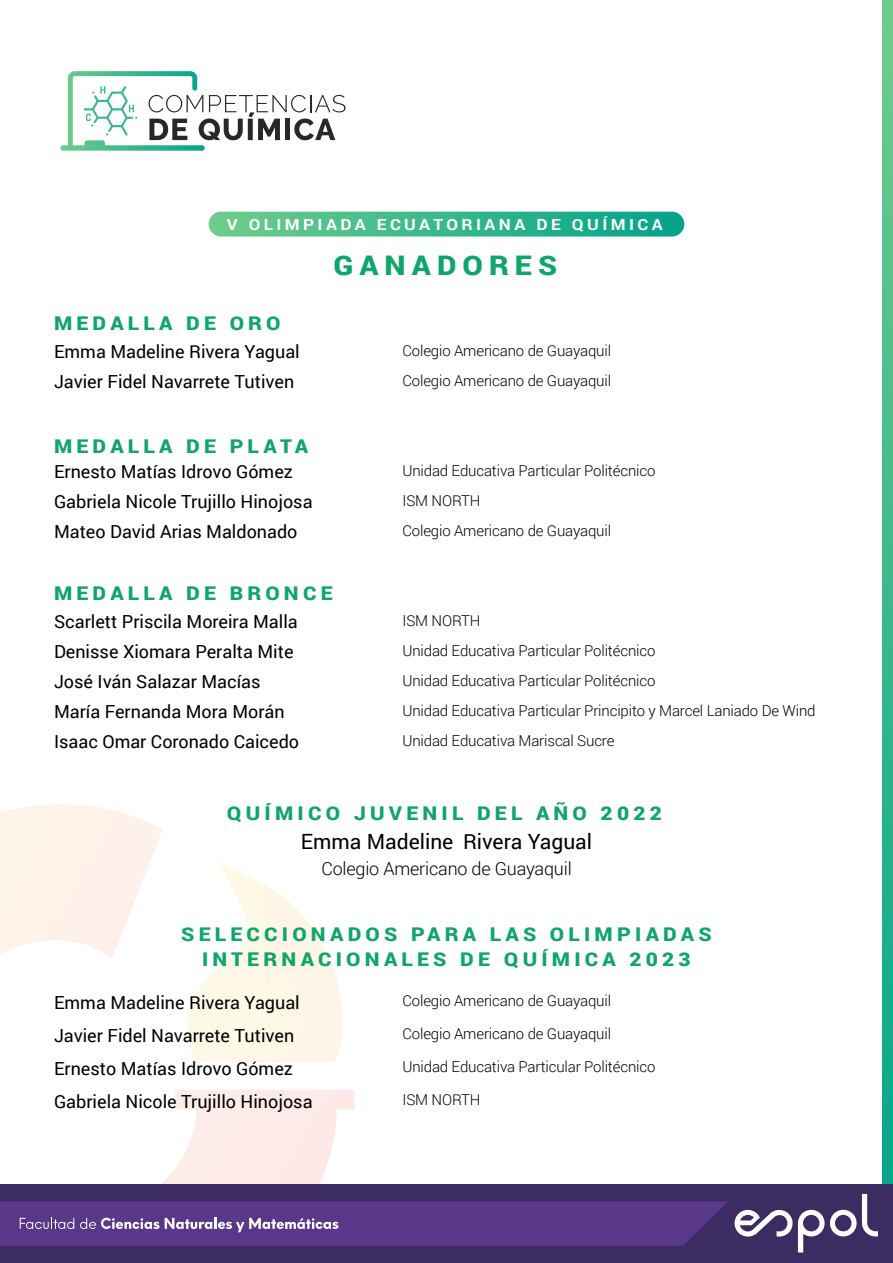
<style>
.page{position:relative;width:893px;height:1263px;background:#fff}
.page>*{position:absolute;margin:0;border:0;box-sizing:border-box;transform-origin:0 0}
.t1{font:900 27px "Roboto";letter-spacing:.2em;color:#0fa56b;scale:1.11 1}
.t2{font:21px "Roboto";color:#000}
.t3{font:900 18.9px/25.2px "Roboto";letter-spacing:.2em;color:#0fa56b;text-align:center;scale:1.11 1}
.t4{font:18px/30px "Roboto";color:#000}
.t5{font:300 18px "Roboto";letter-spacing:-.01em;color:#000}
.t6{font:700 15.3px "Roboto";letter-spacing:.2em;color:#fff;scale:1.11 1}
.t7{font:300 15px/30px "Roboto";letter-spacing:-.01em;color:#000}
</style>
<div class="page">
<svg style="left:0;top:804px;width:354px;height:380px"></svg>
<svg style="left:882px;top:0;width:11px;height:1184px;background:#3cb88b"></svg>
<svg style="left:60px;top:71px;width:285px;height:80px"></svg>
<div style="left:209px;top:212px;width:475px;height:25px;background:linear-gradient(to right,#70cc8c,#01a38b);border-radius:12px"></div>
<div style="left:0;top:1184px;width:893px;height:79px;background:#3b2c62"></div>
<svg style="left:0;top:1194px;width:878px;height:58px"></svg>
<p class="t6" style="left:227px;top:214px;width:394px">V OLIMPIADA ECUATORIANA DE QUÍMICA</p>
<p class="t3" style="left:54px;top:310px;width:206px">MEDALLA DE ORO</p>
<p class="t4" style="left:54px;top:336px;width:247px">Emma Madeline Rivera Yagual<br>Javier Fidel Navarrete Tutiven</p>
<p class="t3" style="left:54px;top:433px;width:231px">MEDALLA DE PLATA</p>
<p class="t4" style="left:54px;top:456px;width:260px">Ernesto Matías Idrovo Gómez<br>Gabriela Nicole Trujillo Hinojosa<br>Mateo David Arias Maldonado</p>
<h1 class="t1" style="left:334px;top:246px;width:203px">GANADORES</h1>
<p class="t7" style="left:402px;top:335px;width:210px">Colegio Americano de Guayaquil<br>Colegio Americano de Guayaquil</p>
<p class="t7" style="left:402px;top:455px;width:254px">Unidad Educativa Particular Politécnico<br>ISM NORTH<br>Colegio Americano de Guayaquil</p>
<p class="t3" style="left:54px;top:580px;width:252px">MEDALLA DE BRONCE</p>
<p class="t4" style="left:54px;top:606px;width:247px">Scarlett Priscila Moreira Malla<br>Denisse Xiomara Peralta Mite<br>José Iván Salazar Macías<br>María Fernanda Mora Morán<br>Isaac Omar Coronado Caicedo</p>
<p class="t7" style="left:402px;top:605px;width:415px">ISM NORTH<br>Unidad Educativa Particular Politécnico<br>Unidad Educativa Particular Politécnico<br>Unidad Educativa Particular Principito y Marcel Laniado De Wind Unidad Educativa Mariscal Sucre</p>
<p class="t3" style="left:227px;top:800px;width:393px">QUÍMICO JUVENIL DEL AÑO 2022</p>
<h2 class="t2" style="left:301px;top:827px;width:293px">Emma Madeline Rivera Yagual</h2>
<p class="t5" style="left:321px;top:856px;width:252px">Colegio Americano de Guayaquil</p>
<p class="t3" style="left:181px;top:921px;width:479px">SELECCIONADOS PARA LAS OLIMPIADAS<br>INTERNACIONALES DE QUÍMICA 2023</p>
<p class="t4" style="left:54px;top:985px;width:260px;line-height:33px">Emma Madeline Rivera Yagual<br>Javier Fidel Navarrete Tutiven<br>Ernesto Matías Idrovo Gómez<br>Gabriela Nicole Trujillo Hinojosa</p>
<p class="t7" style="left:402px;top:985px;width:210px">Colegio Americano de Guayaquil</p>
<p class="t7" style="left:402px;top:1018px;width:210px">Colegio Americano de Guayaquil</p>
<p class="t7" style="left:402px;top:1051px;width:254px">Unidad Educativa Particular Politécnico</p>
<p class="t7" style="left:402px;top:1084px;width:80px">ISM NORTH</p>
</div>
